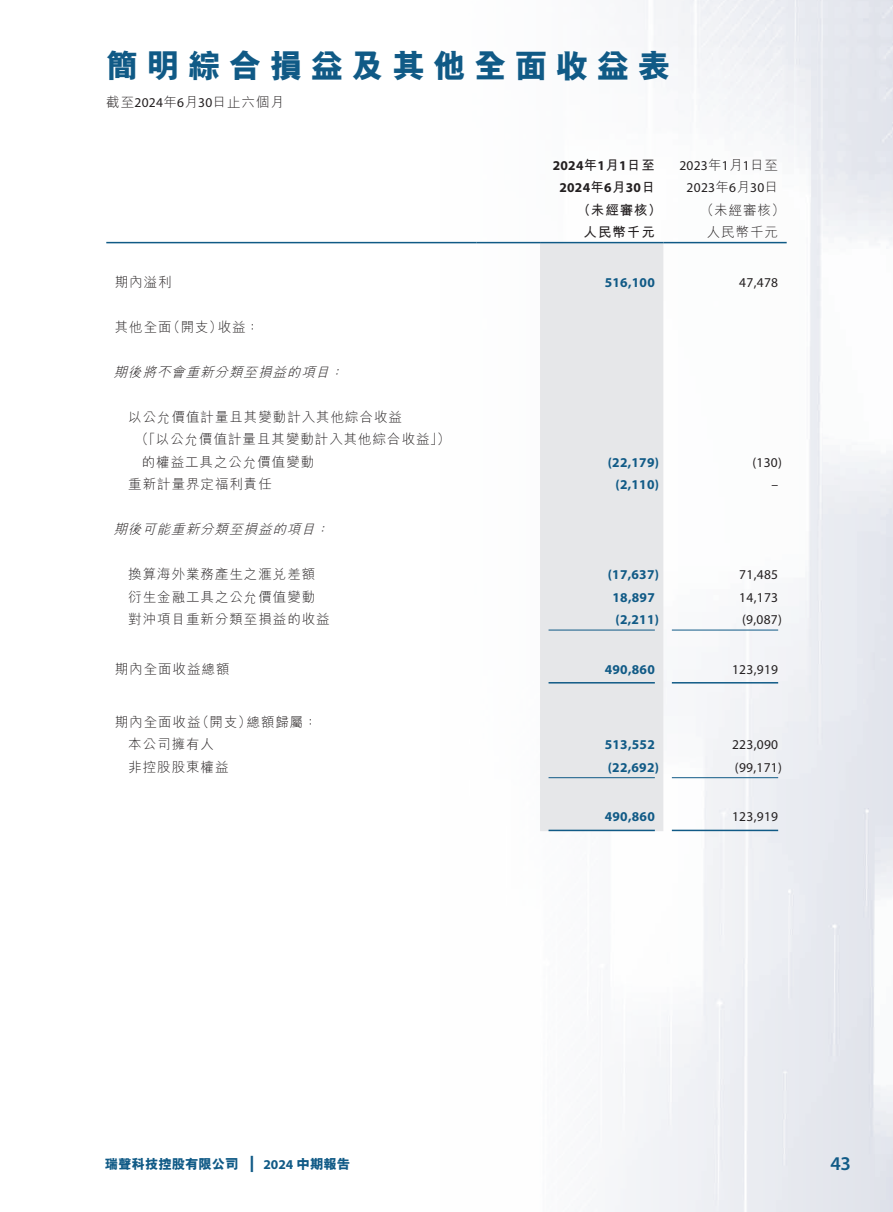
<style>
.page{position:relative;width:893px;height:1212px;background:#fff}
.page>*{position:absolute;margin:0;border:0;box-sizing:border-box;transform-origin:0 0}
.t1{font:800 33px "M Hei HK";letter-spacing:.24em;color:#105a86}
.t2{font:600 19.5px "Myriad Pro";color:#105a86}
.t3{font:300 13.5px/22.5px "M Hei HK";letter-spacing:.07em;color:#231f20}
.t4{font:13.5px/22.5px "Myriad Pro";letter-spacing:.02em;color:#231f20;text-align:center}
.t5{font:700 13.5px "Myriad Pro";letter-spacing:.02em;color:#105a86}
.t6{font:italic 300 13.5px "M Hei HK";color:#231f20}
.t7{font:700 13.5px/22.5px "Myriad Pro";letter-spacing:.02em;color:#231f20;text-align:center}
.t8{font:800 13.5px "M Hei HK";letter-spacing:-.01em;color:#105a86}
.t9{font:700 13.5px "M Hei HK";letter-spacing:.07em;color:#231f20}
.s1{font-family:"Myriad Pro";font-weight:400}
.s2{font-family:"M Hei HK"}
.s3{font-family:"M Hei HK";font-weight:300}
.s4{font-family:"Myriad Pro";font-weight:700;font-size:16.2px}
.s5{font-family:"Myriad Pro";font-weight:700}
</style>
<div class="page">
<img style="left:438px;top:0;width:455px;height:1212px">
<div style="left:540px;top:243px;width:123px;height:588px;background:#e6e7e9"></div>
<hr style="left:106px;top:242px;width:370px;height:1px;background:#105a86">
<hr style="left:476px;top:242px;width:64px;height:1px;background:#105a86">
<hr style="left:540px;top:242px;width:123px;height:1px;background:#105a86">
<hr style="left:663px;top:242px;width:124px;height:1px;background:#105a86">
<hr style="left:549px;top:630px;width:106px;height:1px;background:#105a86">
<hr style="left:672px;top:630px;width:106px;height:1px;background:#105a86">
<hr style="left:549px;top:682px;width:106px;height:1px;background:#105a86">
<hr style="left:672px;top:682px;width:106px;height:1px;background:#105a86">
<hr style="left:549px;top:777px;width:106px;height:1px;background:#105a86">
<hr style="left:672px;top:777px;width:106px;height:1px;background:#105a86">
<hr style="left:549px;top:830px;width:106px;height:1px;background:#105a86">
<hr style="left:672px;top:830px;width:106px;height:1px;background:#105a86">
<h1 class="t1" style="left:106px;top:44px;width:566px">簡明綜合損益及其他全面收益表</h1>
<p class="t3" style="left:106px;top:90px;width:179px">截至<span class="s1">2024</span>年<span class="s1">6</span>月<span class="s1">30</span>日止六個月</p>
<p class="t7" style="left:553px;top:153px;width:104px">2024<span class="s2">年</span>1<span class="s2">月</span>1<span class="s2">日至<br></span>2024<span class="s2">年</span>6<span class="s2">月</span>30<span class="s2">日</span></p>
<p class="t4" style="left:679px;top:154px;width:100px">2023<span class="s3">年</span>1<span class="s3">月</span>1<span class="s3">日至<br></span>2023<span class="s3">年</span>6<span class="s3">月</span>30<span class="s3">日</span></p>
<p class="t9" style="left:577px;top:200px;width:86px">（未經審核）</p>
<p class="t3" style="left:700px;top:198px;width:86px">（未經審核）</p>
<p class="t9" style="left:583px;top:222px;width:73px">人民幣千元</p>
<p class="t3" style="left:707px;top:220px;width:73px">人民幣千元</p>
<p class="t3" style="left:115px;top:270px;width:58px">期內溢利</p>
<p class="t5" style="left:605px;top:273px;width:52px">516,100</p>
<p class="t4" style="left:739px;top:271px;width:40px">47,478</p>
<p class="t3" style="left:115px;top:315px;width:146px">其他全面（開支）收益：</p>
<p class="t6" style="left:113px;top:362px;width:236px">期後將不會重新分類至損益的項目：</p>
<p class="t3" style="left:128px;top:405px;width:275px">以公允價值計量且其變動計入其他綜合收益</p>
<p class="t3" style="left:135px;top:427px;width:317px">（「以公允價值計量且其變動計入其他綜合收益」）</p>
<p class="t3" style="left:142px;top:450px;width:174px">的權益工具之公允價值變動</p>
<p class="t5" style="left:608px;top:453px;width:53px">(22,179)</p>
<p class="t4" style="left:752px;top:451px;width:31px">(130)</p>
<p class="t3" style="left:128px;top:472px;width:145px">重新計量界定福利責任</p>
<p class="t5" style="left:615px;top:476px;width:45px">(2,110)</p>
<p class="t4" style="left:771px;top:473px;width:8px">–</p>
<p class="t6" style="left:113px;top:520px;width:222px">期後可能重新分類至損益的項目：</p>
<p class="t3" style="left:128px;top:562px;width:189px">換算海外業務產生之滙兌差額</p>
<p class="t5" style="left:608px;top:566px;width:53px">(17,637)</p>
<p class="t4" style="left:739px;top:563px;width:40px">71,485</p>
<p class="t3" style="left:128px;top:585px;width:189px">衍生金融工具之公允價值變動</p>
<p class="t5" style="left:612px;top:588px;width:44px">18,897</p>
<p class="t4" style="left:739px;top:586px;width:40px">14,173</p>
<p class="t3" style="left:128px;top:607px;width:203px">對沖項目重新分類至損益的收益</p>
<p class="t5" style="left:615px;top:611px;width:45px">(2,211)</p>
<p class="t4" style="left:742px;top:608px;width:41px">(9,087)</p>
<p class="t3" style="left:115px;top:657px;width:116px">期內全面收益總額</p>
<p class="t5" style="left:605px;top:660px;width:52px">490,860</p>
<p class="t4" style="left:732px;top:658px;width:48px">123,919</p>
<p class="t3" style="left:128px;top:710px;width:190px;text-indent:-14px">期內全面收益（開支）總額歸屬：本公司擁有人</p>
<p class="t5" style="left:605px;top:736px;width:52px">513,552</p>
<p class="t4" style="left:732px;top:733px;width:48px">223,090</p>
<p class="t3" style="left:128px;top:755px;width:102px">非控股股東權益</p>
<p class="t5" style="left:608px;top:758px;width:53px">(22,692)</p>
<p class="t4" style="left:735px;top:756px;width:49px">(99,171)</p>
<p class="t5" style="left:605px;top:808px;width:52px">490,860</p>
<p class="t4" style="left:732px;top:805px;width:48px">123,919</p>
<p class="t8" style="left:105px;top:1155px;width:247px">瑞聲科技控股有限公司 <span class="s4">|</span> <span class="s5">2024</span> 中期報告</p>
<h2 class="t2" style="left:830px;top:1151px;width:22px">43</h2>
</div>
